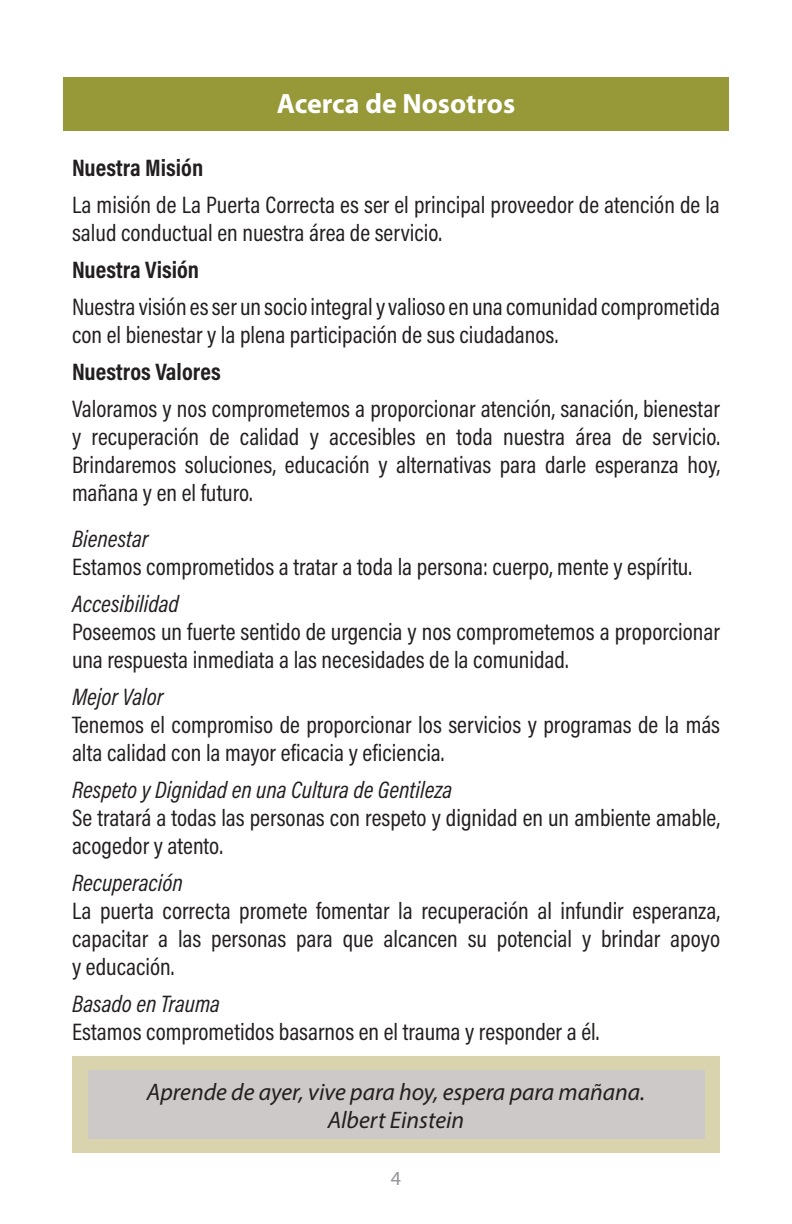
<style>
.page{position:relative;width:792px;height:1224px;background:#fff}
.page>*{position:absolute;margin:0;border:0;box-sizing:border-box;transform-origin:0 0}
.t1{font:700 28px "Myriad Pro";color:#fff}
.t2{font:24px/28px "Acumin Pro Cond";color:#231f20}
.t3{font:italic 24px "Acumin Pro Cond";color:#231f20}
.t4{font:italic 24px "Myriad Pro";color:#231f20}
.t5{font:700 24px "Acumin Pro Cond";color:#231f20}
.t6{font:20px "Myriad Pro";color:#939598}
</style>
<div class="page">
<div style="left:63px;top:77px;width:666px;height:54px;background:#979838"></div>
<div style="left:72px;top:1057px;width:648px;height:96px;background:#d9d4ae"></div>
<div style="left:88px;top:1071px;width:616px;height:68px;background:#cdc9c8"></div>
<p class="t1" style="left:277px;top:85px;width:240px">Acerca de Nosotros</p>
<p class="t5" style="left:72px;top:152px;width:133px">Nuestra Misión</p>
<p class="t2" style="left:72px;top:190px;width:649px">La misión de La Puerta Correcta es ser el principal proveedor de atención de la salud conductual en nuestra área de servicio.</p>
<p class="t5" style="left:72px;top:254px;width:129px">Nuestra Visión</p>
<p class="t2" style="left:72px;top:292px;width:650px">Nuestra visión es ser un socio integral y valioso en una comunidad comprometida con el bienestar y la plena participación de sus ciudadanos.</p>
<p class="t5" style="left:72px;top:356px;width:150px">Nuestros Valores</p>
<p class="t2" style="left:72px;top:394px;width:650px;text-align:justify">Valoramos y nos comprometemos a proporcionar atención, sanación, bienestar y recuperación de calidad y accesibles en toda nuestra área de servicio.<br>Brindaremos soluciones, educación y alternativas para darle esperanza hoy, mañana y en el futuro.</p>
<p class="t3" style="left:72px;top:523px;width:78px">Bienestar</p>
<p class="t2" style="left:72px;top:552px;width:622px">Estamos comprometidos a tratar a toda la persona: cuerpo, mente y espíritu.</p>
<p class="t3" style="left:72px;top:588px;width:109px">Accesibilidad</p>
<p class="t2" style="left:72px;top:617px;width:650px">Poseemos un fuerte sentido de urgencia y nos comprometemos a proporcionar una respuesta inmediata a las necesidades de la comunidad.</p>
<p class="t3" style="left:72px;top:681px;width:93px">Mejor Valor</p>
<p class="t2" style="left:72px;top:710px;width:650px">Tenemos el compromiso de proporcionar los servicios y programas de la más alta calidad con la mayor eficacia y eficiencia.</p>
<p class="t3" style="left:72px;top:774px;width:382px">Respeto y Dignidad en una Cultura de Gentileza</p>
<p class="t2" style="left:72px;top:803px;width:650px">Se tratará a todas las personas con respeto y dignidad en un ambiente amable, acogedor y atento.</p>
<p class="t3" style="left:72px;top:867px;width:112px">Recuperación</p>
<p class="t2" style="left:72px;top:896px;width:650px;text-align:justify">La puerta correcta promete fomentar la recuperación al infundir esperanza, capacitar a las personas para que alcancen su potencial y brindar apoyo y educación.</p>
<p class="t3" style="left:72px;top:988px;width:150px">Basado en Trauma</p>
<p class="t2" style="left:72px;top:1017px;width:529px">Estamos comprometidos basarnos en el trauma y responder a él.</p>
<p class="t4" style="left:147px;top:1077px;width:500px">Aprende de ayer, vive para hoy, espera para mañana.</p>
<p class="t4" style="left:328px;top:1105px;width:138px">Albert Einstein</p>
<p class="t6" style="left:391px;top:1166px;width:12px">4</p>
</div>
